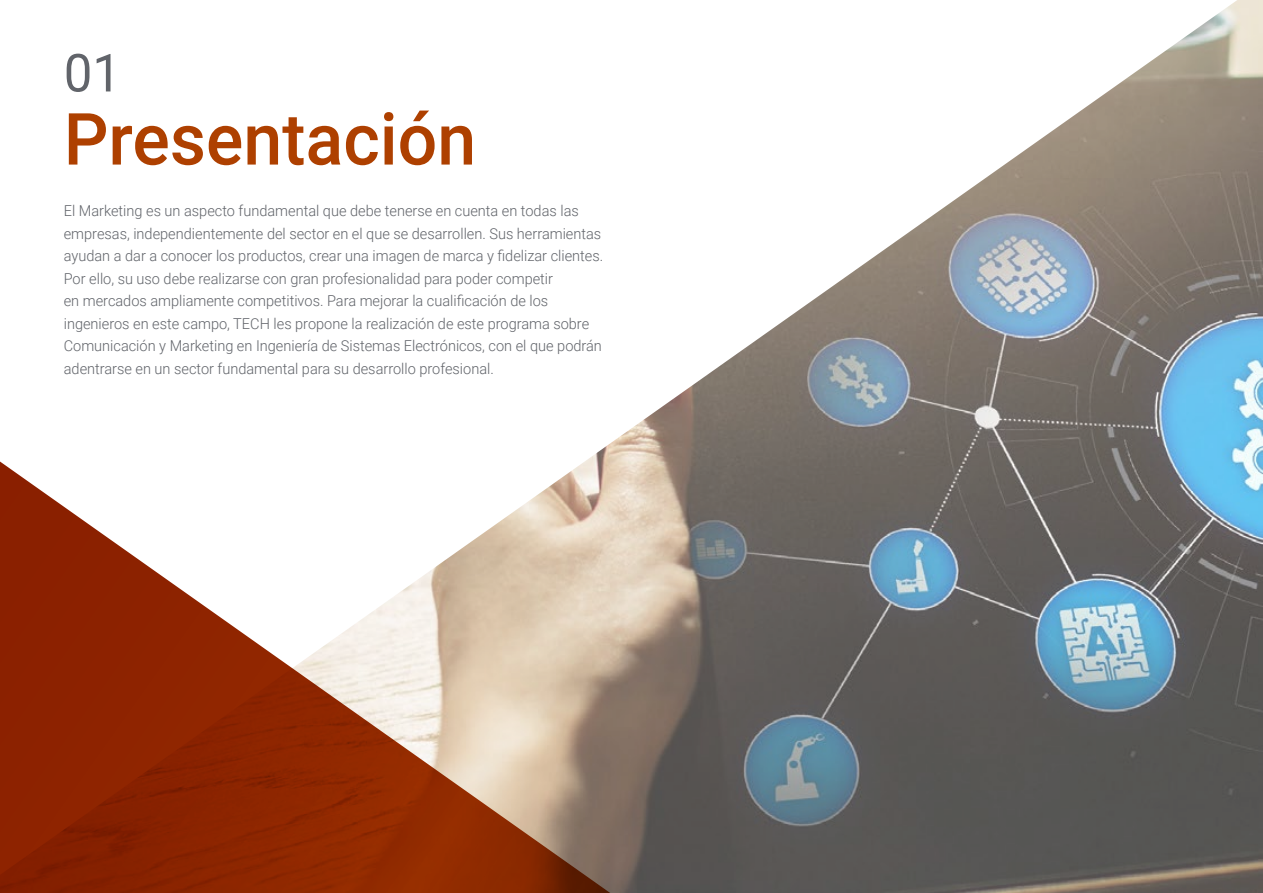
<style>
.page{position:relative;width:1263px;height:893px;background:#fff}
.page>*{position:absolute;margin:0;border:0;box-sizing:border-box;transform-origin:0 0}
.t1{font:500 72px "Roboto";color:#ae4000}
.t2{font:52.5px "Roboto";color:#61646a}
.t3{font:300 15px/22.5px "Roboto";color:#61646a}
</style>
<div class="page">
<img style="left:607px;top:0;width:656px;height:893px">
<svg style="left:0;top:446px;width:640px;height:447px"></svg>
<h2 class="t2" style="left:64px;top:36px;width:59px">01</h2>
<h1 class="t1" style="left:64px;top:89px;width:414px">Presentación</h1>
<p class="t3" style="left:64px;top:199px;width:541px">El Marketing es un aspecto fundamental que debe tenerse en cuenta en todas las empresas, independientemente del sector en el que se desarrollen. Sus herramientas ayudan a dar a conocer los productos, crear una imagen de marca y fidelizar clientes.<br>Por ello, su uso debe realizarse con gran profesionalidad para poder competir<br>en mercados ampliamente competitivos. Para mejorar la cualificación de los ingenieros en este campo, TECH les propone la realización de este programa sobre Comunicación y Marketing en Ingeniería de Sistemas Electrónicos, con el que podrán adentrarse en un sector fundamental para su desarrollo profesional.</p>
</div>
